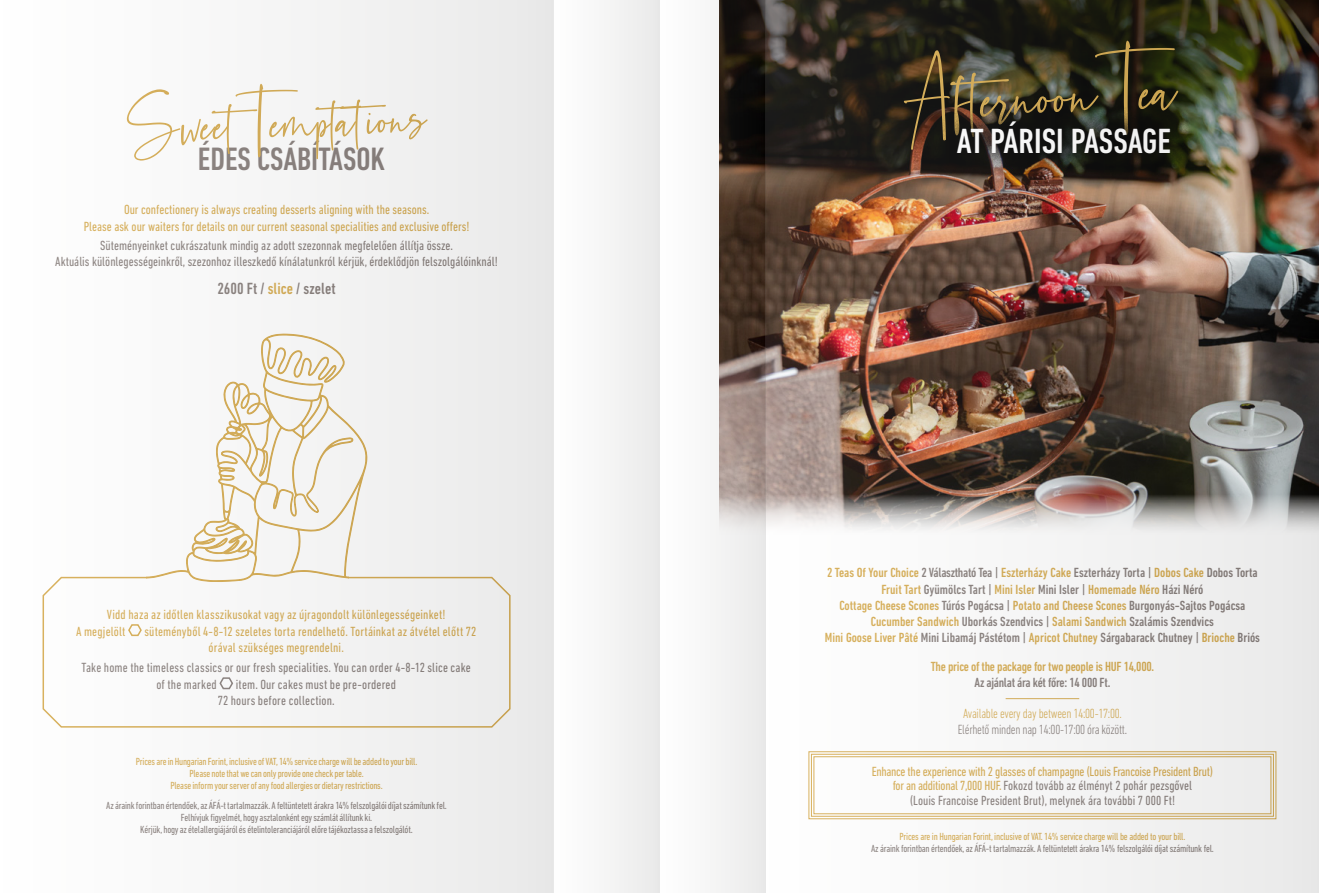
<style>
.page{position:relative;width:1319px;height:893px;background:#fff}
.page>*{position:absolute;margin:0;border:0;box-sizing:border-box;transform-origin:0 0}
.t1{font:96.3px "stoner";color:#d6ab4f}
.t2{font:75px "stoner";color:#d6ab4f}
.t3{font:500 condensed 35.7px "DIN Next LT Pro";color:#fff}
.t4{font:500 condensed 33px "DIN Next LT Pro";color:#867d7a}
.t5{font:500 condensed 16.5px "DIN Next LT Pro";letter-spacing:.005em;color:#867d7a}
.t6{font:500 condensed 13.5px/16.2px "DIN Next LT Pro";color:#867d7a;text-align:center}
.t7{font:condensed 13.5px/16.5px "DIN Next LT Pro";color:#d6ab4f}
.t8{font:condensed 13.5px/16.5px "DIN Next LT Pro";color:#867d7a}
.t9{font:condensed 13.5px/14.2px "DIN Next LT Pro";letter-spacing:-.02em;color:#d6ab4f;text-align:center}
.t10{font:500 condensed 13.5px "DIN Next LT Pro";letter-spacing:-.02em;color:#d6ab4f}
.t11{font:300 condensed 13.5px "DIN Next LT Pro";letter-spacing:-.02em;color:#867d7a}
.t12{font:300 condensed 13.5px "DIN Next LT Pro";letter-spacing:-.02em;color:#d6ab4f}
.t13{font:500 condensed 13.5px "DIN Next LT Pro";letter-spacing:-.02em;color:#867d7a}
.t14{font:condensed 10.5px/12px "DIN Next LT Pro";letter-spacing:-.02em;color:#867d7a;text-align:center}
.t15{font:condensed 10.5px/12px "DIN Next LT Pro";letter-spacing:-.02em;color:#d6ab4f;text-align:center}
.s1{color:#d6ab4f}
.s2{color:#867d7a}
</style>
<div class="page">
<img style="left:765px;top:0;width:553px;height:893px">
<div style="left:0;top:0;width:553px;height:893px;background:#f5f5f5"></div>
<svg style="left:659px;top:0;width:106px;height:893px"></svg>
<div style="left:553px;top:0;width:106px;height:893px;background:#f5f5f5"></div>
<h2 class="t2" style="left:125px;top:72px;width:301px;rotate:-2deg">SweetTemptations</h2>
<h3 class="t4" style="left:198px;top:140px;width:189px">ÉDES CSÁBÍTÁSOK</h3>
<p class="t7" style="left:84px;top:201px;width:387px;text-align:center">Our confectionery is always creating desserts aligning with the seasons.<br>Please ask our waiters for details on our current seasonal specialities and exclusive offers!</p>
<p class="t8" style="left:55px;top:237px;width:444px;text-align:center">Süteményeinket cukrászatunk mindig az adott szezonnak megfelelően állítja össze.<br>Aktuális különlegességeinkről, szezonhoz illeszkedő kínálatunkról kérjük, érdeklődjön felszolgálóinknál!</p>
<p class="t5" style="left:217px;top:279px;width:120px">2600 Ft / <span class="s1">slice</span> / szelet</p>
<p class="t7" style="left:76px;top:606px;width:371px;text-indent:31px">Vidd haza az időtlen klasszikusokat vagy az újragondolt különlegességeinket!<br>A megjelölt</p>
<p class="t7" style="left:208px;top:623px;width:269px;text-indent:-64px">süteményből 4-8-12 szeletes torta rendelhető. Tortáinkat az átvétel előtt 72 órával szükséges megrendelni.</p>
<p class="t8" style="left:156px;top:659px;width:316px;text-indent:-75px">Take home the timeless classics or our fresh specialities. You can order 4-8-12 slice cake of the marked</p>
<p class="t8" style="left:218px;top:676px;width:180px;text-indent:18px">item. Our cakes must be pre-ordered<br>72 hours before collection.</p>
<p class="t15" style="left:136px;top:755px;width:283px">Prices are in Hungarian Forint, inclusive of VAT, 14% service charge will be added to your bill.<br>Please note that we can only provide one check per table.<br>Please inform your server of any food allergies or dietary restrictions.</p>
<p class="t14" style="left:106px;top:800px;width:342px">Az áraink forintban értendőek, az ÁFÁ-t tartalmazzák. A feltüntetett árakra 14% felszolgálói díjat számítunk fel.<br>Felhívjuk figyelmét, hogy asztalonként egy számlát állítunk ki.<br>Kérjük, hogy az ételallergiájáról és ételintoleranciájáról előre tájékoztassa a felszolgálót.</p>
<h1 class="t1" style="left:899px;top:31px;width:275px;rotate:-3deg">AfternoonTea</h1>
<h3 class="t3" style="left:956px;top:121px;width:215px">AT PÁRISI PASSAGE</h3>
<p class="t6" style="left:824px;top:565px;width:436px"><span class="s1">2 Teas Of Your Choice</span> 2 Választható Tea | <span class="s1">Eszterházy Cake</span> Eszterházy Torta | <span class="s1">Dobos Cake</span> Dobos Torta <span class="s1">Fruit Tart</span> Gyümölcs Tart | <span class="s1">Mini Isler</span> Mini Isler | <span class="s1">Homemade Néro</span> Házi Néró<br><span class="s1">Cottage Cheese Scones</span> Túrós Pogácsa | <span class="s1">Potato and Cheese Scones</span> Burgonyás-Sajtos Pogácsa <span class="s1">Cucumber Sandwich</span> Uborkás Szendvics | <span class="s1">Salami Sandwich</span> Szalámis Szendvics<br><span class="s1">Mini Goose Liver Pâté</span> Mini Libamáj Pástétom | <span class="s1">Apricot Chutney</span> Sárgabarack Chutney | <span class="s1">Brioche</span> Briós</p>
<p class="t10" style="left:930px;top:658px;width:225px">The price of the package for two people is HUF 14,000.</p>
<p class="t13" style="left:974px;top:675px;width:137px">Az ajánlat ára két főre: 14 000 Ft.</p>
<p class="t12" style="left:963px;top:705px;width:160px">Available every day between 14:00-17:00.</p>
<p class="t11" style="left:957px;top:722px;width:171px">Elérhető minden nap 14:00-17:00 óra között.</p>
<p class="t9" style="left:871px;top:764px;width:343px">Enhance the experience with 2 glasses of champagne (Louis Francoise President Brut) for an additional 7,000 HUF. <span class="s2">Fokozd tovább az élményt 2 pohár pezsgővel<br>(Louis Francoise President Brut), melynek ára további 7 000 Ft!</span></p>
<p class="t15" style="left:899px;top:830px;width:287px">Prices are in Hungarian Forint, inclusive of VAT. 14% service charge will be added to your bill.</p>
<p class="t14" style="left:871px;top:842px;width:344px">Az áraink forintban értendőek, az ÁFÁ-t tartalmazzák. A feltüntetett árakra 14% felszolgálói díjat számítunk fel.</p>
</div>
